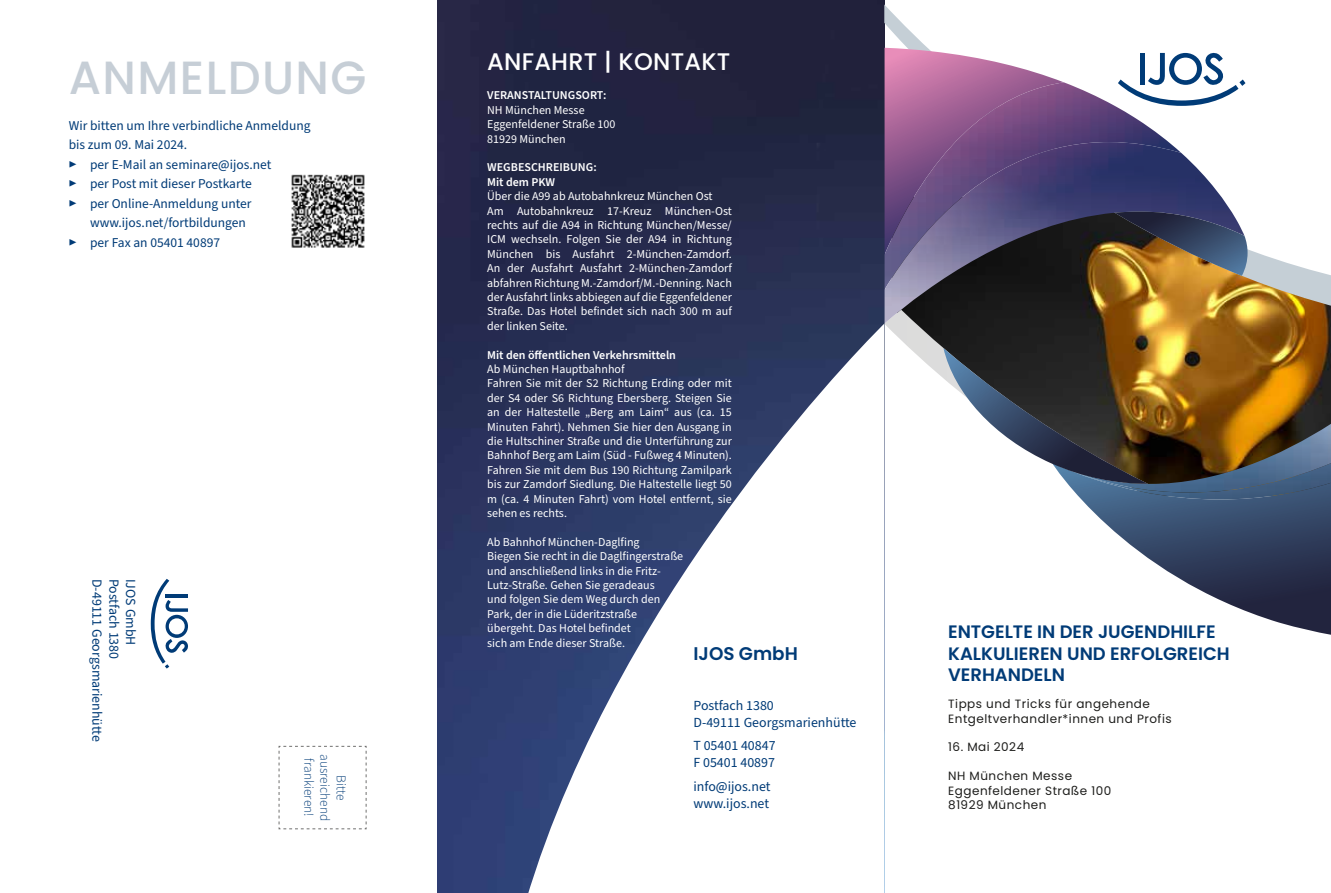
<style>
.page{position:relative;width:1331px;height:893px;background:#fff}
.page>*{position:absolute;margin:0;border:0;box-sizing:border-box;transform-origin:0 0}
.t1{font:500 46.5px "Poppins";letter-spacing:.03em;color:#c6ced6}
.t2{font:500 24px "Poppins";letter-spacing:.01em;color:#fff}
.t3{font:600 18.3px "Poppins";color:#003b77}
.t4{font:600 18px/21.6px "Poppins";color:#003b77}
.t5{font:13.95px/16.6px "Source Sans Pro";color:#003b77}
.t6{font:13.5px "Source Sans Pro";color:#003b77}
.t7{font:300 13.5px/16.2px "Source Sans Pro";color:#003b77;text-align:center}
.t8{font:12px/14.4px "Source Sans Pro";color:#fff}
.t9{font:12px/14.4px "Poppins";letter-spacing:.04em;color:#1d1d1b}
.t10{font:600 12px/14.4px "Source Sans Pro";color:#fff}
.s1{font-weight:300}
</style>
<div class="page">
<img style="left:438px;top:0;width:446px;height:893px">
<svg style="left:526px;top:323px;width:358px;height:570px"></svg>
<svg style="left:151px;top:579px;width:37px;height:90px"></svg>
<img style="left:1148px;top:320px;width:183px;height:104px">
<svg style="left:884px;top:4px;width:447px;height:316px"></svg>
<svg style="left:884px;top:48px;width:251px;height:34px"></svg>
<img style="left:884px;top:82px;width:297px;height:60px">
<img style="left:884px;top:142px;width:360px;height:181px">
<img style="left:1111px;top:212px;width:136px;height:64px">
<svg style="left:1081px;top:499px;width:250px;height:136px"></svg>
<img style="left:1075px;top:493px;width:256px;height:6px">
<img style="left:1068px;top:424px;width:263px;height:69px">
<svg style="left:884px;top:310px;width:264px;height:174px"></svg>
<svg style="left:1118px;top:52px;width:127px;height:54px"></svg>
<svg style="left:278px;top:746px;width:89px;height:84px"></svg>
<img style="left:291px;top:174px;width:74px;height:74px">
<h1 class="t1" style="left:69px;top:51px;width:299px">ANMELDUNG</h1>
<p class="t6" style="left:69px;top:116px;width:243px">Wir bitten um Ihre verbindliche Anmeldung</p>
<p class="t6" style="left:69px;top:136px;width:120px">bis zum 09. Mai 2024.</p>
<p class="t6" style="left:69px;top:155px;width:204px"><span class="s1">▶</span> per E-Mail an seminare@ijos.net</p>
<p class="t6" style="left:69px;top:175px;width:184px"><span class="s1">▶</span> per Post mit dieser Postkarte</p>
<p class="t6" style="left:69px;top:194px;width:184px"><span class="s1">▶</span> per Online-Anmeldung unter</p>
<p class="t6" style="left:90px;top:214px;width:157px">www.ijos.net/fortbildungen</p>
<p class="t6" style="left:69px;top:233px;width:153px"><span class="s1">▶</span> per Fax an 05401 40897</p>
<p class="t5" style="left:105px;top:579px;width:165px;rotate:90deg">D-49111 Georgsmarienhütte</p>
<p class="t5" style="left:122px;top:579px;width:82px;rotate:90deg">Postfach 1380</p>
<p class="t5" style="left:139px;top:579px;width:68px;rotate:90deg">IJOS GmbH</p>
<p class="t7" style="left:349px;top:754px;width:69px;rotate:90deg">Bitte ausreichend frankieren!</p>
<h2 class="t2" style="left:487px;top:48px;width:245px">ANFAHRT | KONTAKT</h2>
<p class="t10" style="left:487px;top:89px;width:121px">VERANSTALTUNGSORT:</p>
<p class="t8" style="left:487px;top:103px;width:130px">NH München Messe<br>Eggenfeldener Straße 100<br>81929 München</p>
<p class="t10" style="left:487px;top:161px;width:111px">WEGBESCHREIBUNG:<br>Mit dem PKW</p>
<p class="t8" style="left:487px;top:189px;width:246px">Über die A99 ab Autobahnkreuz München Ost Am Autobahnkreuz 17-Kreuz München-Ost rechts auf die A94 in Richtung München/Messe/ ICM wechseln. Folgen Sie der A94 in Richtung München bis Ausfahrt 2-München-Zamdorf.<br>An der Ausfahrt Ausfahrt 2-München-Zamdorf abfahren Richtung M.-Zamdorf/M.-Denning. Nach der Ausfahrt links abbiegen auf die Eggenfeldener Straße. Das Hotel befindet sich nach 300 m auf der linken Seite.</p>
<p class="t10" style="left:487px;top:348px;width:190px">Mit den öffentlichen Verkehrsmitteln</p>
<p class="t8" style="left:487px;top:362px;width:246px">Ab München Hauptbahnhof<br>Fahren Sie mit der S2 Richtung Erding oder mit der S4 oder S6 Richtung Ebersberg. Steigen Sie an der Haltestelle „Berg am Laim“ aus (ca. 15<br>Minuten Fahrt). Nehmen Sie hier den Ausgang in die Hultschiner Straße und die Unterführung zur Bahnhof Berg am Laim (Süd - Fußweg 4 Minuten).<br>Fahren Sie mit dem Bus 190 Richtung Zamilpark bis zur Zamdorf Siedlung. Die Haltestelle liegt 50 m (ca. 4 Minuten Fahrt) vom Hotel entfernt, sie sehen es rechts.</p>
<p class="t8" style="left:487px;top:535px;width:197px">Ab Bahnhof München-Daglfing<br>Biegen Sie recht in die Daglfingerstraße und anschließend links in die Fritz-<br>Lutz-Straße. Gehen Sie geradeaus<br>und folgen Sie dem Weg durch den<br>Park, der in die Lüderitzstraße übergeht. Das Hotel befindet<br>sich am Ende dieser Straße.</p>
<h3 class="t3" style="left:693px;top:643px;width:106px">IJOS GmbH</h3>
<p class="t5" style="left:693px;top:697px;width:165px">Postfach 1380<br>D-49111 Georgsmarienhütte</p>
<p class="t5" style="left:693px;top:738px;width:84px">T 05401 40847<br>F 05401 40897</p>
<p class="t5" style="left:693px;top:779px;width:79px">info@ijos.net www.ijos.net</p>
<h3 class="t4" style="left:948px;top:621px;width:283px">ENTGELTE IN DER JUGENDHILFE<br>KALKULIEREN UND ERFOLGREICH<br>VERHANDELN</h3>
<p class="t9" style="left:948px;top:697px;width:225px">Tipps und Tricks für angehende<br>Entgeltverhandler*innen und Profis</p>
<p class="t9" style="left:948px;top:740px;width:77px">16. Mai 2024</p>
<p class="t9" style="left:948px;top:769px;width:164px">NH München Messe<br>Eggenfeldener Straße 100<br>81929 München</p>
</div>
